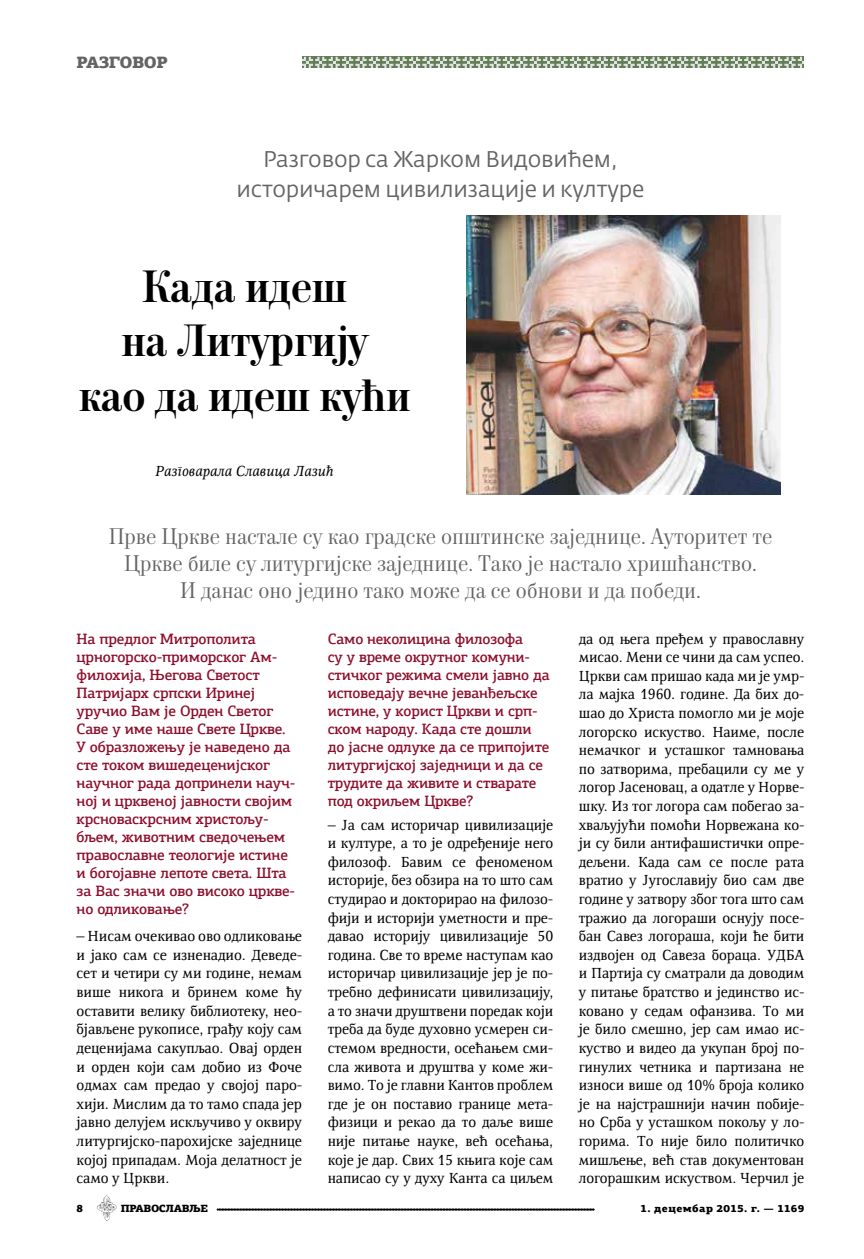
<style>
.page{position:relative;width:864px;height:1259px;background:#fff}
.page>*{position:absolute;margin:0;border:0;box-sizing:border-box;transform-origin:0 0}
.t1{font:700 42px/54px "Neoplanta BG";letter-spacing:-.01em;color:#000;text-align:center}
.t2{font:22.5px/30px "Fedra Sans Pro";letter-spacing:-.01em;color:#636466;text-align:center}
.t3{font:21px/27px "Neoplanta BG";color:#636466;text-align:center}
.t4{font:900 16.5px "PF Agora Slab Pro";letter-spacing:-.035em;color:#636466}
.t5{font:15px/18.6px "Resavska BG";letter-spacing:-.01em;color:#000;text-align:justify}
.t6{font:500 15px/18px "PF Agora Slab Pro";letter-spacing:-.01em;color:#8d0e2b}
.t7{font:italic 15px "Resavska BG";letter-spacing:-.01em;color:#000}
.t8{font:900 10.5px "PF Agora Slab Pro";letter-spacing:.035em;color:#000}
.t9{font:900 10.5px "PF Agora Slab Pro";letter-spacing:-.035em;color:#000}
.t10{font:900 10.5px "PF Agora Slab Pro";letter-spacing:.01em;color:#000}
</style>
<div class="page">
<svg style="left:217px;top:1208px;width:377px;height:2px"></svg>
<svg style="left:97px;top:1195px;width:20px;height:26px"></svg>
<svg style="left:302px;top:57px;width:502px;height:11px;background:#97a890"></svg>
<img style="left:466px;top:216px;width:313px;height:279px">
<p class="t4" style="left:77px;top:52px;width:92px">РАЗГОВОР</p>
<h2 class="t2" style="left:236px;top:145px;width:409px">Разговор са Жарком Видовићем, историчарем цивилизације и културе</h2>
<h1 class="t1" style="left:79px;top:260px;width:333px">Када идеш<br>на Литургију<br>као да идеш кући</h1>
<p class="t7" style="left:155px;top:463px;width:180px">Разговарала Славица Лазић</p>
<h3 class="t3" style="left:109px;top:523px;width:664px">Прве Цркве настале су као градске општинске заједнице. Ауторитет те<br>Цркве биле су литургијске заједнице. Тако је настало хришћанство.<br>И данас оно једино тако може да се обнови и да победи.</h3>
<p class="t6" style="left:77px;top:629px;width:219px">На пред-лог Ми-тро-по-ли-та цр-но-гор-ско-при-мор-ског Ам&shy;фи-ло-хи-ја, Ње-го-ва Све-тост Па-три-јарх срп-ски Ири-неј уру-чио Вам је Ор-ден Све-тог Са-ве у име на-ше Све-те Цр-кве.<br>У обра-зло-же-њу је на-ве-де-но да сте то-ком ви-ше-де-це-ниј-ског на-уч-ног ра-да до-при-не-ли на-уч&shy;ној и цр-кве-ној јав-но-сти сво-јим кр-сно-ва-скр-сним хри-сто-љу&shy;бљем, жи-вот-ним све-до-че-њем пра-во-слав-не те-о-ло-ги-је исти-не и бо-го-јав-не ле-по-те све-та. Шта за Вас зна-чи ово ви-со-ко цр-кве&shy;но од-ли-ко-ва-ње?</p>
<p class="t5" style="left:77px;top:927px;width:227px">– Нисам очекивао ово одликовање и јако сам се изненадио. Деведе&shy;сет и четири су ми године, немам више никога и бринем коме ћу оставити велику библиотеку, нео&shy;бјављене рукописе, грађу коју сам деценијама сакупљао. Овај орден и орден који сам добио из Фоче одмах сам предао у својој паро&shy;хији. Мислим да то тамо спада јер јавно делујем искључиво у оквиру литургијско-парохијске заједнице којој припадам. Моја делатност је само у Цркви.</p>
<p class="t6" style="left:327px;top:629px;width:223px">Са-мо не-ко-ли-ци-на фи-ло-зо-фа<br>су у вре-ме окрут-ног ко-му-ни&shy;стич-ког ре-жи-ма сме-ли јав-но да ис-по-ве-да-ју веч-не је-ван-ђељ-ске исти-не, у ко-рист Цр-кви и срп&shy;ском на-ро-ду. Ка-да сте до-шли до ја-сне од-лу-ке да се при-по-ји-те ли-тур-гиј-ској за-јед-ни-ци и да се тру-ди-те да жи-ви-те и ства-ра-те под окри-љем Цр-кве?</p>
<p class="t5" style="left:327px;top:815px;width:227px">– Ја сам историчар цивилизације и културе, а то је одређеније него филозоф. Бавим се феноменом историје, без обзира на то што сам студирао и докторирао на филозо&shy;фији и историји уметности и пре&shy;давао историју цивилизације 50 година. Све то време наступам као историчар цивилизације јер је по&shy;требно дефинисати цивилизацију, а то значи друштвени поредак који треба да буде духовно усмерен си&shy;стемом вредности, осећањем сми&shy;сла живота и друштва у коме жи&shy;вимо. То је главни Кантов проблем где је он поставио границе мета&shy;физици и рекао да то даље више није питање науке, већ осећања, које је дар. Свих 15 књига које сам написао су у духу Канта са циљем</p>
<p class="t5" style="left:578px;top:629px;width:227px">да од њега пређем у православну мисао. Мени се чини да сам успео.<br>Цркви сам пришао када ми је умр&shy;ла мајка 1960. године. Да бих до&shy;шао до Христа помогло ми је моје логорско искуство. Наиме, после немачког и усташког тамновања по затворима, пребацили су ме у логор Јасеновац, а одатле у Норве&shy;шку. Из тог логора сам побегао за&shy;хваљујући помоћи Норвежана ко&shy;ји су били антифашистички опре&shy;дељени. Када сам се после рата вратио у Југославију био сам две године у затвору због тога што сам тражио да логораши оснују посе&shy;бан Савез логораша, који ће бити издвојен од Савеза бораца. УДБА и Партија су сматрали да доводим у питање братство и јединство ис&shy;ковано у седам офанзива. То ми је било смешно, јер сам имао ис&shy;куство и видео да укупан број по&shy;гинулих четника и партизана не износи више од 10% броја колико је на најстрашнији начин побије&shy;но Срба у усташком покољу у ло&shy;горима. То није било политичко мишљење, већ став документован логорашким искуством. Черчил је</p>
<p class="t10" style="left:77px;top:1201px;width:8px">8</p>
<p class="t9" style="left:121px;top:1201px;width:89px">ПРАВОСЛАВЉЕ</p>
<p class="t8" style="left:640px;top:1201px;width:165px">1. децембар 2015. г. — 1169</p>
</div>
